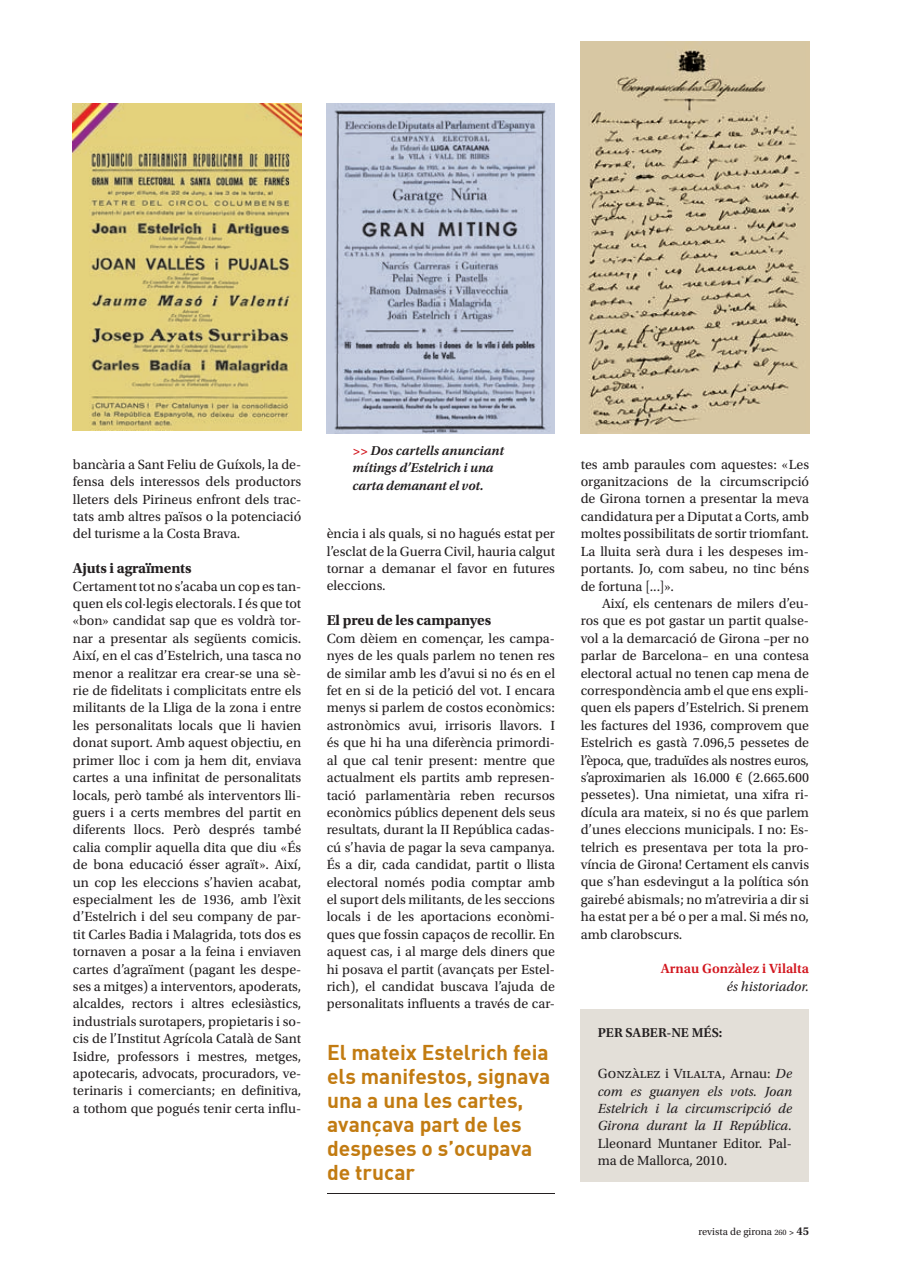
<style>
.page{position:relative;width:898px;height:1279px;background:#fff}
.page>*{position:absolute;margin:0;border:0;box-sizing:border-box;transform-origin:0 0}
.t1{font:21px/24px "DIN Bold";color:#c27b11}
.t2{font:700 15px "Utopia Std";letter-spacing:-.01em;color:#231f20}
.t3{font:13.95px/17.4px "Utopia Std";color:#231f20;text-align:justify}
.t4{font:italic 13.95px/17.4px "Utopia Std";color:#231f20;text-align:justify}
.t5{font:600 13.95px "Utopia Std";color:#d2161e}
.t6{font:italic 600 13.5px/17.4px "Utopia Std";letter-spacing:-.005em;color:#231f20}
.t7{font:600 13.5px "Utopia Std";color:#231f20}
.t8{font:10.5px "Utopia Std";color:#231f20}
.s1{color:#d2161e}
.s2{font-style:normal}
.s3{font-size:8.25px}
.s4{font-weight:600;font-size:9px}
.s5{font-weight:600;font-size:12px}
</style>
<div class="page">
<hr style="left:327px;top:1192px;width:228px;height:1px;background:#231f20">
<div style="left:580px;top:1008px;width:229px;height:173px;background:#e3dfd8"></div>
<img style="left:73px;top:103px;width:228px;height:327px">
<img style="left:327px;top:103px;width:228px;height:331px">
<img style="left:580px;top:41px;width:229px;height:393px">
<p class="t3" style="left:73px;top:456px;width:230px">bancària a Sant Feliu de Guíxols, la de&shy;fensa dels interessos dels productors lleters dels Pirineus enfront dels trac&shy;tats amb altres països o la potenciació del turisme a la Costa Brava.</p>
<p class="t2" style="left:73px;top:559px;width:120px">Ajuts i agraïments</p>
<p class="t3" style="left:73px;top:577px;width:230px">Certament tot no s’acaba un cop es tan&shy;quen els col·legis electorals. I és que tot «bon» candidat sap que es voldrà tor&shy;nar a presentar als següents comicis.<br>Així, en el cas d’Estelrich, una tasca no menor a realitzar era crear-se una sè&shy;rie de fidelitats i complicitats entre els militants de la Lliga de la zona i entre les personalitats locals que li havien donat suport. Amb aquest objectiu, en primer lloc i com ja hem dit, enviava cartes a una infinitat de personalitats locals, però també als interventors lli&shy;guers i a certs membres del partit en diferents llocs. Però després també calia complir aquella dita que diu «És de bona educació ésser agraït». Així, un cop les eleccions s’havien acabat, especialment les de 1936, amb l’èxit d’Estelrich i del seu company de par&shy;tit Carles Badia i Malagrida, tots dos es tornaven a posar a la feina i enviaven cartes d’agraïment (pagant les despe&shy;ses a mitges) a interventors, apoderats, alcaldes, rectors i altres eclesiàstics, industrials surotapers, propietaris i so&shy;cis de l’Institut Agrícola Català de Sant Isidre, professors i mestres, metges, apotecaris, advocats, procuradors, ve&shy;terinaris i comerciants; en definitiva, a tothom que pogués tenir certa influ-</p>
<p class="t6" style="left:352px;top:442px;width:153px"><span class="s1">&gt;&gt;</span> Dos cartells anunciant mítings d’Estelrich i una carta demanant el vot.</p>
<p class="t3" style="left:327px;top:525px;width:230px">ència i als quals, si no hagués estat per l’esclat de la Guerra Civil, hauria calgut tornar a demanar el favor en futures eleccions.</p>
<p class="t2" style="left:326px;top:611px;width:166px">El preu de les campanyes</p>
<p class="t3" style="left:326px;top:630px;width:230px">Com dèiem en començar, les campa&shy;nyes de les quals parlem no tenen res de similar amb les d’avui si no és en el fet en si de la petició del vot. I encara menys si parlem de costos econòmics: astronòmics avui, irrisoris llavors. I és que hi ha una diferència primordi&shy;al que cal tenir present: mentre que actualment els partits amb represen&shy;tació parlamentària reben recursos econòmics públics depenent dels seus resultats, durant la II República cadas&shy;cú s’havia de pagar la seva campanya.<br>És a dir, cada candidat, partit o llista electoral només podia comptar amb el suport dels militants, de les seccions locals i de les aportacions econòmi&shy;ques que fossin capaços de recollir. En aquest cas, i al marge dels diners que hi posava el partit (avançats per Estel&shy;rich), el candidat buscava l’ajuda de personalitats influents a través de car-</p>
<h1 class="t1" style="left:327px;top:1039px;width:225px">El mateix Estelrich feia els manifestos, signava una a una les cartes, avançava part de les despeses o s’ocupava de trucar</h1>
<p class="t3" style="left:580px;top:455px;width:230px">tes amb paraules com aquestes: «Les organitzacions de la circumscripció de Girona tornen a presentar la meva candidatura per a Diputat a Corts, amb moltes possibilitats de sortir triomfant.<br>La lluita serà dura i les despeses im&shy;portants. Jo, com sabeu, no tinc béns de fortuna [...]».</p>
<p class="t3" style="left:580px;top:595px;width:230px;text-indent:21px">Així, els centenars de milers d’eu&shy;ros que es pot gastar un partit qualse&shy;vol a la demarcació de Girona –per no parlar de Barcelona– en una contesa electoral actual no tenen cap mena de correspondència amb el que ens expli&shy;quen els papers d’Estelrich. Si prenem les factures del 1936, comprovem que Estelrich es gastà 7.096,5 pessetes de l’època, que, traduïdes als nostres euros, s’aproximarien als 16.000 € (2.665.600 pessetes). Una nimietat, una xifra ri&shy;dícula ara mateix, si no és que parlem d’unes eleccions municipals. I no: Es&shy;telrich es presentava per tota la pro&shy;víncia de Girona! Certament els canvis que s’han esdevingut a la política són gairebé abismals; no m’atreviria a dir si ha estat per a bé o per a mal. Si més no, amb clarobscurs.</p>
<p class="t5" style="left:660px;top:960px;width:150px">Arnau Gonzàlez i Vilalta</p>
<p class="t4" style="left:726px;top:977px;width:84px">és historiador.</p>
<p class="t7" style="left:597px;top:1024px;width:126px">PER SABER-NE MÉS:</p>
<p class="t4" style="left:597px;top:1064px;width:196px"><span class="s2">Gonzàlez i Vilalta, Arnau:</span> De com es guanyen els vots. Joan Estelrich i la circumscripció de Girona durant la II República.</p>
<p class="t3" style="left:597px;top:1134px;width:196px">Lleonard Muntaner Editor. Pal&shy;ma de Mallorca, 2010.</p>
<p class="t8" style="left:698px;top:1225px;width:112px">revista de girona <span class="s3">260</span> <span class="s4">&gt;</span> <span class="s5">45</span></p>
</div>
